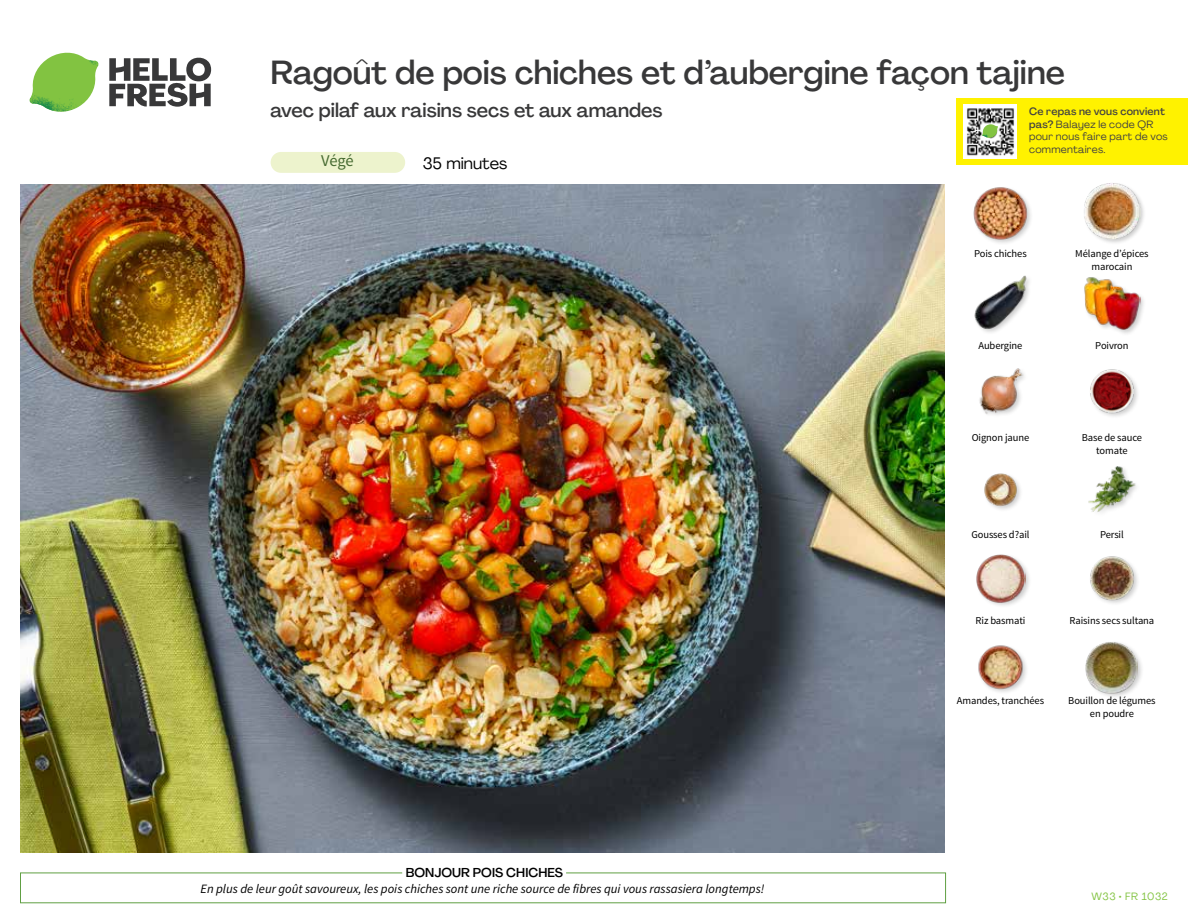
<style>
.page{position:relative;width:1188px;height:918px;background:#fff}
.page>*{position:absolute;margin:0;border:0;box-sizing:border-box;transform-origin:0 0}
.t1{font:500 33px "Agrandir";color:#383839}
.t2{font:500 19.5px "Agrandir";color:#383839}
.t3{font:16.5px "Agrandir";color:#000}
.t4{font:16.5px "Source Sans Pro";color:#476b32}
.t5{font:italic 12.75px "Source Sans Pro";color:#000}
.t6{font:500 12.75px "Agrandir";color:#000}
.t7{font:10.5px/13.5px "Source Sans Pro";letter-spacing:-.01em;color:#000;text-align:center}
.t8{font:10.5px/12.8px "Agrandir";letter-spacing:.02em;color:#414042}
.t9{font:10.5px "Agrandir";letter-spacing:.05em;color:#82c341}
.s1{font-weight:500}
</style>
<div class="page">
<svg style="left:109px;top:57px;width:102px;height:50px"></svg>
<svg style="left:34px;top:53px;width:62px;height:40px"></svg>
<img style="left:67px;top:53px;width:32px;height:26px">
<img style="left:33px;top:75px;width:59px;height:11px">
<img style="left:29px;top:79px;width:61px;height:33px">
<img style="left:65px;top:86px;width:27px;height:25px">
<div style="left:20px;top:873px;width:926px;height:30px;border:1px solid #609f43"></div>
<div style="left:402px;top:865px;width:164px;height:15px;background:#fff"></div>
<img style="left:21px;top:184px;width:924px;height:668px">
<div style="left:271px;top:152px;width:134px;height:21px;background:#edf3cd;border-radius:10px"></div>
<div style="left:1085px;top:640px;width:60px;height:60px;background:#000;opacity:.2"></div>
<img style="left:1086px;top:641px;width:52px;height:52px">
<img style="left:978px;top:645px;width:49px;height:47px">
<img style="left:1090px;top:556px;width:48px;height:48px">
<div style="left:975px;top:553px;width:57px;height:56px;background:#000;opacity:.2"></div>
<img style="left:975px;top:553px;width:51px;height:50px">
<img style="left:1088px;top:466px;width:48px;height:47px">
<img style="left:984px;top:473px;width:37px;height:37px">
<img style="left:1090px;top:369px;width:48px;height:48px">
<img style="left:979px;top:368px;width:45px;height:47px">
<div style="left:1083px;top:276px;width:63px;height:61px;background:#000;opacity:.2"></div>
<img style="left:1083px;top:276px;width:58px;height:55px">
<img style="left:974px;top:275px;width:55px;height:56px">
<div style="left:1083px;top:182px;width:64px;height:64px;background:#000;opacity:.2"></div>
<img style="left:1083px;top:182px;width:58px;height:58px">
<div style="left:973px;top:186px;width:60px;height:60px;background:#000;opacity:.2"></div>
<img style="left:973px;top:186px;width:56px;height:56px">
<div style="left:956px;top:98px;width:232px;height:67px;background:#fff200"></div>
<img style="left:964px;top:104px;width:52px;height:54px">
<svg style="left:982px;top:124px;width:16px;height:14px"></svg>
<h1 class="t1" style="left:271px;top:52px;width:796px">Ragoût de pois chiches et d’aubergine façon tajine</h1>
<h2 class="t2" style="left:271px;top:98px;width:393px">avec pilaf aux raisins secs et aux amandes</h2>
<h3 class="t3" style="left:423px;top:153px;width:86px">35 minutes</h3>
<p class="t8" style="left:1029px;top:105px;width:140px"><span class="s1">Ce repas ne vous convient pas?</span> Balayez le code QR pour nous faire part de vos commentaires.</p>
<h3 class="t4" style="left:321px;top:151px;width:34px">Végé</h3>
<p class="t6" style="left:406px;top:864px;width:159px">BONJOUR POIS CHICHES</p>
<p class="t5" style="left:201px;top:881px;width:565px">En plus de leur goût savoureux, les pois chiches sont une riche source de fibres qui vous rassasiera longtemps!</p>
<p class="t7" style="left:974px;top:246px;width:54px">Pois chiches</p>
<p class="t7" style="left:979px;top:339px;width:45px">Aubergine</p>
<p class="t7" style="left:1075px;top:246px;width:75px">Mélange d’épices marocain</p>
<p class="t7" style="left:1095px;top:339px;width:35px">Poivron</p>
<p class="t7" style="left:972px;top:431px;width:59px">Oignon jaune</p>
<p class="t7" style="left:971px;top:528px;width:60px">Gousses d?ail</p>
<p class="t7" style="left:1082px;top:431px;width:62px">Base de sauce tomate</p>
<p class="t7" style="left:1100px;top:528px;width:25px">Persil</p>
<p class="t7" style="left:976px;top:614px;width:51px">Riz basmati</p>
<p class="t7" style="left:1070px;top:614px;width:86px">Raisins secs sultana</p>
<p class="t7" style="left:957px;top:694px;width:89px">Amandes, tranchées</p>
<p class="t7" style="left:1068px;top:694px;width:89px">Bouillon de légumes en poudre</p>
<p class="t9" style="left:1092px;top:890px;width:78px">W33 • FR 1032</p>
</div>
